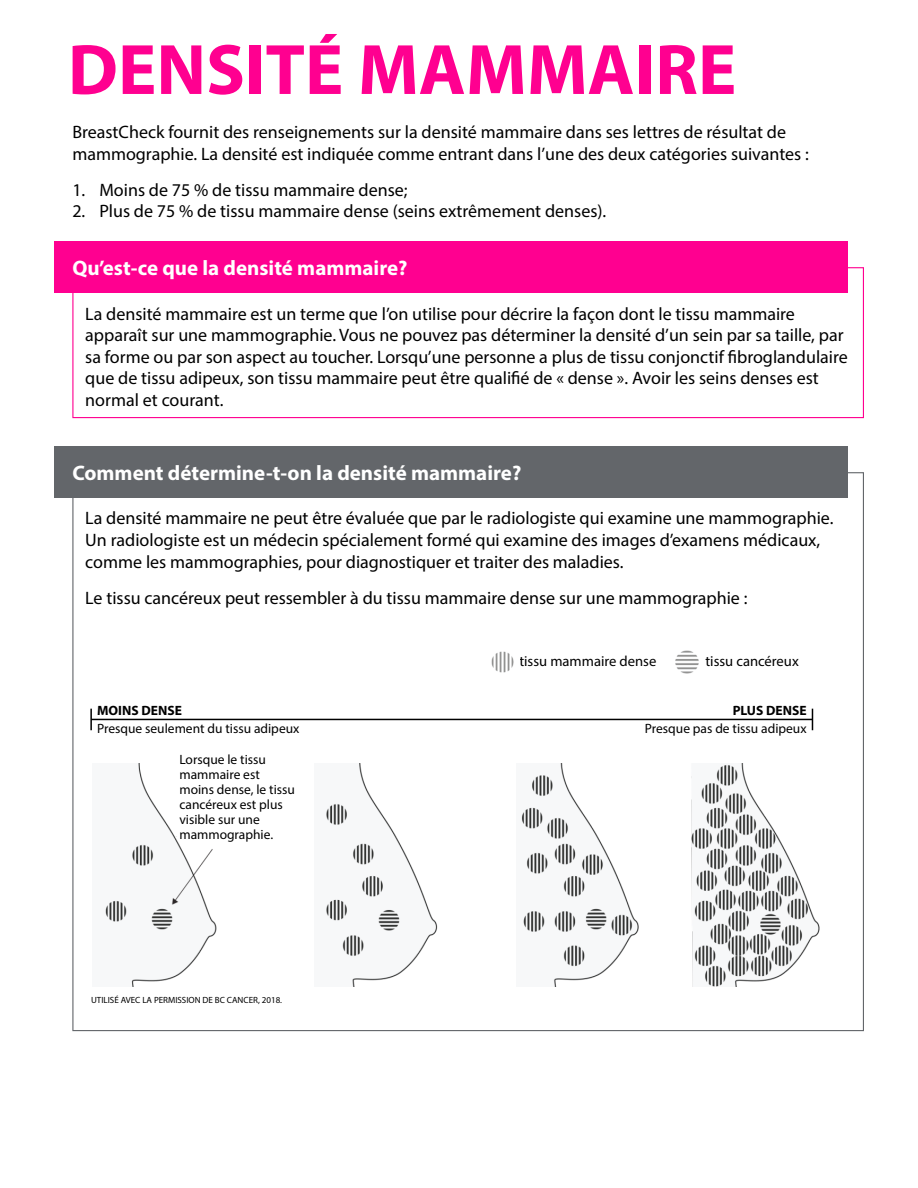
<style>
.page{position:relative;width:918px;height:1188px;background:#fff}
.page>*{position:absolute;margin:0;border:0;box-sizing:border-box;transform-origin:0 0}
.t1{font:700 72px "Myriad Pro";color:#ff0090}
.t2{font:700 21px "Myriad Pro";color:#fff}
.t3{font:18px/21.6px "Myriad Pro";color:#000}
.t4{font:14.7px "Myriad Pro";color:#000}
.t5{font:13.5px/15px "Myriad Pro";color:#000}
.t6{font:700 13.5px "Myriad Pro";color:#000}
.t7{font:9px "Myriad Pro";color:#000}
</style>
<div class="page">
<div style="left:54px;top:241px;width:794px;height:52px;background:#ff0090"></div>
<div style="left:54px;top:446px;width:794px;height:52px;background:#63666a"></div>
<img style="left:105px;top:763px;width:715px;height:224px">
<div style="left:305px;top:751px;width:9px;height:254px;background:#fff"></div>
<div style="left:506px;top:751px;width:9px;height:254px;background:#fff"></div>
<div style="left:684px;top:751px;width:6px;height:254px;background:#fff"></div>
<div style="left:180px;top:837px;width:118px;height:6px;background:#fff"></div>
<div style="left:175px;top:759px;width:5px;height:77px;background:#fff"></div>
<img style="left:492px;top:651px;width:21px;height:22px">
<img style="left:676px;top:651px;width:22px;height:22px">
<hr style="left:90px;top:709px;width:2px;height:21px;background:#000">
<hr style="left:91px;top:719px;width:722px;height:1px;background:#000">
<svg style="left:812px;top:709px;width:1px;height:21px"></svg>
<div style="left:166px;top:741px;width:78px;height:73px;background:#fff"></div>
<div style="left:179px;top:751px;width:122px;height:91px;background:#fff"></div>
<p class="t1" style="left:68px;top:23px;width:670px">DENSITÉ MAMMAIRE</p>
<p class="t3" style="left:72px;top:121px;width:738px">BreastCheck fournit des renseignements sur la densité mammaire dans ses lettres de résultat de mammographie. La densité est indiquée comme entrant dans l’une des deux catégories suivantes :</p>
<p class="t3" style="left:72px;top:178px;width:337px">1. Moins de 75 % de tissu mammaire dense;</p>
<p class="t3" style="left:72px;top:200px;width:535px">2. Plus de 75 % de tissu mammaire dense (seins extrêmement denses).</p>
<p class="t2" style="left:72px;top:254px;width:337px">Qu’est-ce que la densité mammaire?</p>
<p class="t3" style="left:85px;top:303px;width:764px">La densité mammaire est un terme que l’on utilise pour décrire la façon dont le tissu mammaire apparaît sur une mammographie. Vous ne pouvez pas déterminer la densité d’un sein par sa taille, par sa forme ou par son aspect au toucher. Lorsqu’une personne a plus de tissu conjonctif fibroglandulaire que de tissu adipeux, son tissu mammaire peut être qualifié de « dense ». Avoir les seins denses est normal et courant.</p>
<p class="t2" style="left:72px;top:459px;width:451px">Comment détermine-t-on la densité mammaire?</p>
<p class="t3" style="left:85px;top:507px;width:750px">La densité mammaire ne peut être évaluée que par le radiologiste qui examine une mammographie.<br>Un radiologiste est un médecin spécialement formé qui examine des images d’examens médicaux, comme les mammographies, pour diagnostiquer et traiter des maladies.</p>
<p class="t3" style="left:85px;top:586px;width:664px">Le tissu cancéreux peut ressembler à du tissu mammaire dense sur une mammographie :</p>
<p class="t6" style="left:97px;top:701px;width:86px">MOINS DENSE</p>
<p class="t5" style="left:97px;top:721px;width:204px">Presque seulement du tissu adipeux</p>
<p class="t5" style="left:179px;top:752px;width:117px">Lorsque le tissu mammaire est moins dense, le tissu cancéreux est plus visible sur une mammographie.</p>
<p class="t7" style="left:91px;top:995px;width:193px">UTILISÉ AVEC LA PERMISSION DE BC CANCER, 2018.</p>
<p class="t4" style="left:519px;top:652px;width:138px">tissu mammaire dense</p>
<p class="t4" style="left:705px;top:652px;width:95px">tissu cancéreux</p>
<p class="t6" style="left:733px;top:701px;width:75px">PLUS DENSE</p>
<p class="t5" style="left:645px;top:721px;width:163px">Presque pas de tissu adipeux</p>
</div>
